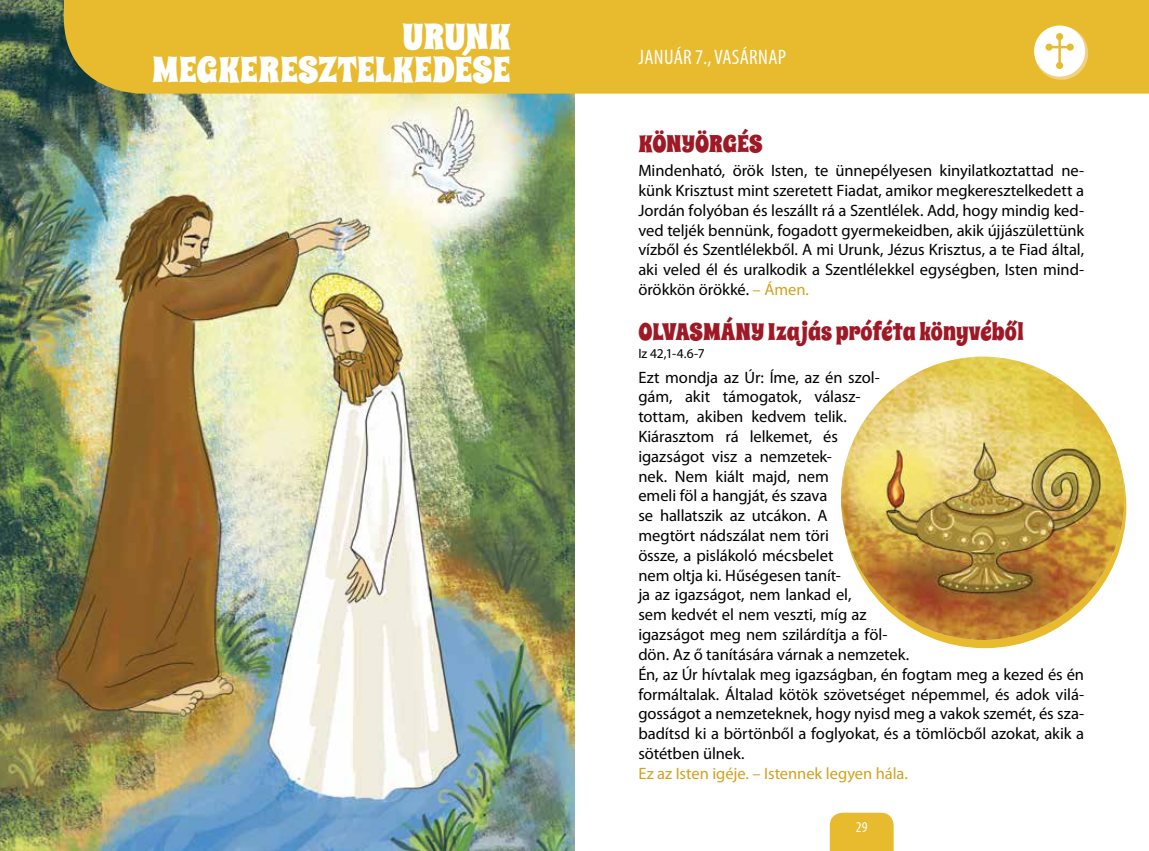
<style>
.page{position:relative;width:1149px;height:851px;background:#fff}
.page>*{position:absolute;margin:0;border:0;box-sizing:border-box;transform-origin:0 0}
.t1{font:36px "Spicy Rice";color:#fff}
.t2{font:24px "Spicy Rice";color:#9e1925}
.t3{font:condensed 21px "Myriad Pro";letter-spacing:.015em;color:#fff}
.t4{font:16.5px/19.8px "Myriad Pro";color:#000;text-align:justify}
.t5{font:16.5px "Myriad Pro";color:#d1a21e}
.t6{font:condensed 15px "Myriad Pro";color:#fff}
.t7{font:13.5px "Myriad Pro";color:#000}
.s1{color:#d1a21e}
</style>
<div class="page">
<img style="left:0;top:0;width:574px;height:850px">
<div style="left:64px;top:0;width:1084px;height:94px;background:#e7bb2d"></div>
<div style="left:829px;top:812px;width:64px;height:38px;background:#e7bb2d"></div>
<svg style="left:842px;top:365px;width:283px;height:283px;background:#e5bb38"></svg>
<img style="left:840px;top:356px;width:283px;height:284px;border-radius:142px">
<svg style="left:1034px;top:26px;width:53px;height:54px"></svg>
<div style="left:1033px;top:26px;width:51px;height:51px;background:#fff;border-radius:50%"></div>
<svg style="left:1045px;top:33px;width:28px;height:36px"></svg>
<h1 class="t1" style="left:402px;top:12px;width:110px">URUNK</h1>
<h1 class="t1" style="left:152px;top:45px;width:108px">MEGKERESZTEL</h1>
<h1 class="t1" style="left:392px;top:45px;width:100px">KEDÉSE</h1>
<p class="t3" style="left:638px;top:45px;width:149px">JAN UÁR 7., VASÁRNAP</p>
<h2 class="t2" style="left:638px;top:128px;width:125px">KÖNYÖRGÉS</h2>
<p class="t4" style="left:638px;top:161px;width:447px">Mindenható, örök Isten, te ünnepélyesen kinyilatkoztattad ne&shy;künk Krisztust mint szeretett Fiadat, amikor megkeresztelkedett a Jordán folyóban és leszállt rá a Szentlélek. Add, hogy mindig ked&shy;ved teljék bennünk, fogadott gyermekeidben, akik újjászülettünk vízből és Szentlélekből. A mi Urunk, Jézus Krisztus, a te Fiad által, aki veled él és uralkodik a Szentlélekkel egységben, Isten mind&shy;örökkön örökké. <span class="s1">– Ámen.</span></p>
<h2 class="t2" style="left:638px;top:316px;width:387px">OLVASMÁNY Izajás próféta könyvéből</h2>
<p class="t7" style="left:638px;top:346px;width:68px">Iz 42,1-4.6-7</p>
<p class="t4" style="left:638px;top:367px;width:447px;text-align:left">Ezt mondja az Úr: Íme, az én szol-<br>gám, akit támogatok, válasz-<br>tottam, akiben kedvem telik.<br>Kiárasztom rá lelkemet, és<br>igazságot visz a nemzetek-<br>nek. Nem kiált majd, nem<br>emeli föl a hangját, és szava<br>se hallatszik az utcákon. A<br>megtört nádszálat nem töri<br>össze, a pislákoló mécsbelet<br>nem oltja ki. Hűségesen tanít-<br>ja az igazságot, nem lankad el,<br>sem kedvét el nem veszti, míg az<br>igazságot meg nem szilárdítja a föl-<br>dön. Az ő tanítására várnak a nemzetek.<br>Én, az Úr hívtalak meg igazságban, én fogtam meg a kezed és én formáltalak. Általad kötök szövetséget népemmel, és adok vilá&shy;gosságot a nemzeteknek, hogy nyisd meg a vakok szemét, és sza&shy;badítsd ki a börtönből a foglyokat, és a tömlöcből azokat, akik a sötétben ülnek.</p>
<p class="t5" style="left:638px;top:764px;width:271px">Ez az Isten igéje. – Istennek legyen hála.</p>
<p class="t6" style="left:855px;top:818px;width:13px">29</p>
</div>
